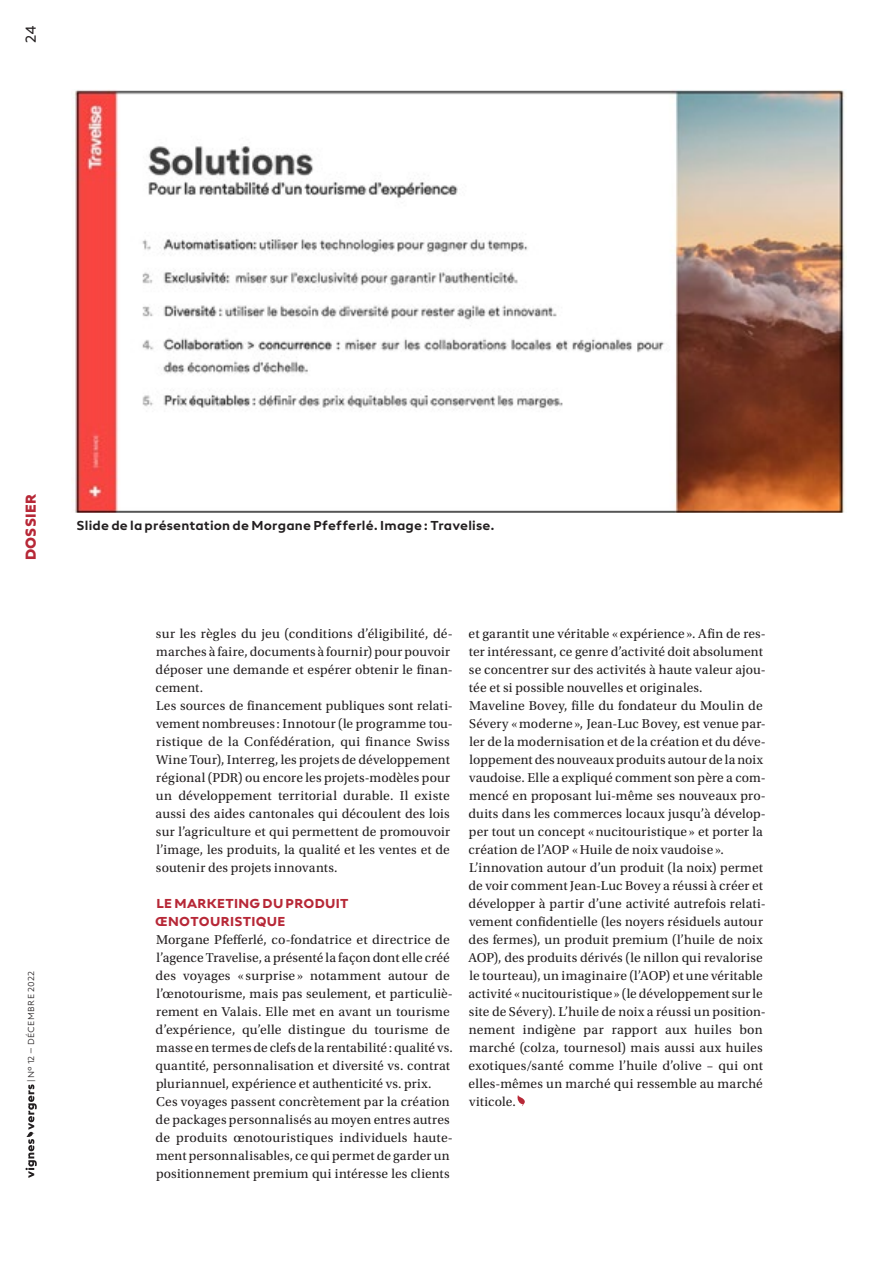
<style>
.page{position:relative;width:893px;height:1263px;background:#fff}
.page>*{position:absolute;margin:0;border:0;box-sizing:border-box;transform-origin:0 0}
.t1{font:15px "neue Radial A Black";letter-spacing:.015em;color:#b72837}
.t2{font:15px "neue Radial A Regular";color:#231f20}
.t3{font:13.5px/18px "Utopia Std";letter-spacing:.01em;color:#231f20}
.t4{font:13.5px "neue Radial A Bold";letter-spacing:.015em;color:#231f20}
.t5{font:700 13.5px/18px "neue Radial A Extra";letter-spacing:.015em;color:#b72837}
.t6{font:9px "neue Radial A Light";letter-spacing:.045em;color:#231f20}
</style>
<div class="page">
<svg style="left:26px;top:1084px;width:11px;height:94px"></svg>
<svg style="left:517px;top:1095px;width:8px;height:11px"></svg>
<img style="left:75px;top:90px;width:770px;height:422px">
<p class="t2" style="left:22px;top:43px;width:19px;rotate:-90deg">24</p>
<p class="t1" style="left:22px;top:560px;width:68px;rotate:-90deg">DOSSIER</p>
<p class="t6" style="left:26px;top:1082px;width:113px;rotate:-90deg">| Nº 12 – DÉCEMBRE 2022</p>
<p class="t4" style="left:77px;top:517px;width:420px">Slide de la présentation de Morgane Pfefferlé. Image: Travelise.</p>
<p class="t3" style="left:156px;top:625px;width:299px">sur les règles du jeu (conditions d’éligibilité, dé&shy;marches à faire, documents à fournir) pour pouvoir déposer une demande et espérer obtenir le finan&shy;cement.<br>Les sources de financement publiques sont relati&shy;vement nombreuses : Innotour (le programme tou&shy;ristique de la Confédération, qui finance Swiss Wine Tour), Interreg, les projets de développement régional (PDR) ou encore les projets-modèles pour un développement territorial durable. Il existe aussi des aides cantonales qui découlent des lois sur l’agriculture et qui permettent de promouvoir l’image, les produits, la qualité et les ventes et de soutenir des projets innovants.</p>
<p class="t5" style="left:155px;top:894px;width:195px">LE MARKETING DU PRODUIT<br>ŒNOTOURISTIQUE</p>
<p class="t3" style="left:156px;top:931px;width:299px">Morgane Pfefferlé, co-fondatrice et directrice de l’agence Travelise, a présenté la façon dont elle créé des voyages « surprise » notamment autour de l’œnotourisme, mais pas seulement, et particuliè&shy;rement en Valais. Elle met en avant un tourisme d’expérience, qu’elle distingue du tourisme de masse en termes de clefs de la rentabilité: qualité vs. quantité, personnalisation et diversité vs. contrat pluriannuel, expérience et authenticité vs. prix.<br>Ces voyages passent concrètement par la création de packages personnalisés au moyen entres autres de produits œnotouristiques individuels haute&shy;ment personnalisables, ce qui permet de garder un positionnement premium qui intéresse les clients</p>
<p class="t3" style="left:468px;top:625px;width:299px">et garantit une véritable « expérience ». Afin de res&shy;ter intéressant, ce genre d’activité doit absolument se concentrer sur des activités à haute valeur ajou&shy;tée et si possible nouvelles et originales.<br>Maveline Bovey, fille du fondateur du Moulin de Sévery «moderne », Jean-Luc Bovey, est venue par&shy;ler de la modernisation et de la création et du déve&shy;loppement des nouveaux produits autour de la noix vaudoise. Elle a expliqué comment son père a com&shy;mencé en proposant lui-même ses nouveaux pro&shy;duits dans les commerces locaux jusqu’à dévelop&shy;per tout un concept «nucitouristique » et porter la création de l’AOP «Huile de noix vaudoise ».<br>L’innovation autour d’un produit (la noix) permet de voir comment Jean-Luc Bovey a réussi à créer et développer à partir d’une activité autrefois relati&shy;vement confidentielle (les noyers résiduels autour des fermes), un produit premium (l’huile de noix AOP), des produits dérivés (le nillon qui revalorise le tourteau), un imaginaire (l’AOP) et une véritable activité «nucitouristique» (le développement sur le site de Sévery). L’huile de noix a réussi un position&shy;nement indigène par rapport aux huiles bon marché (colza, tournesol) mais aussi aux huiles exotiques/santé comme l’huile d’olive – qui ont elles-mêmes un marché qui ressemble au marché viticole.</p>
</div>
